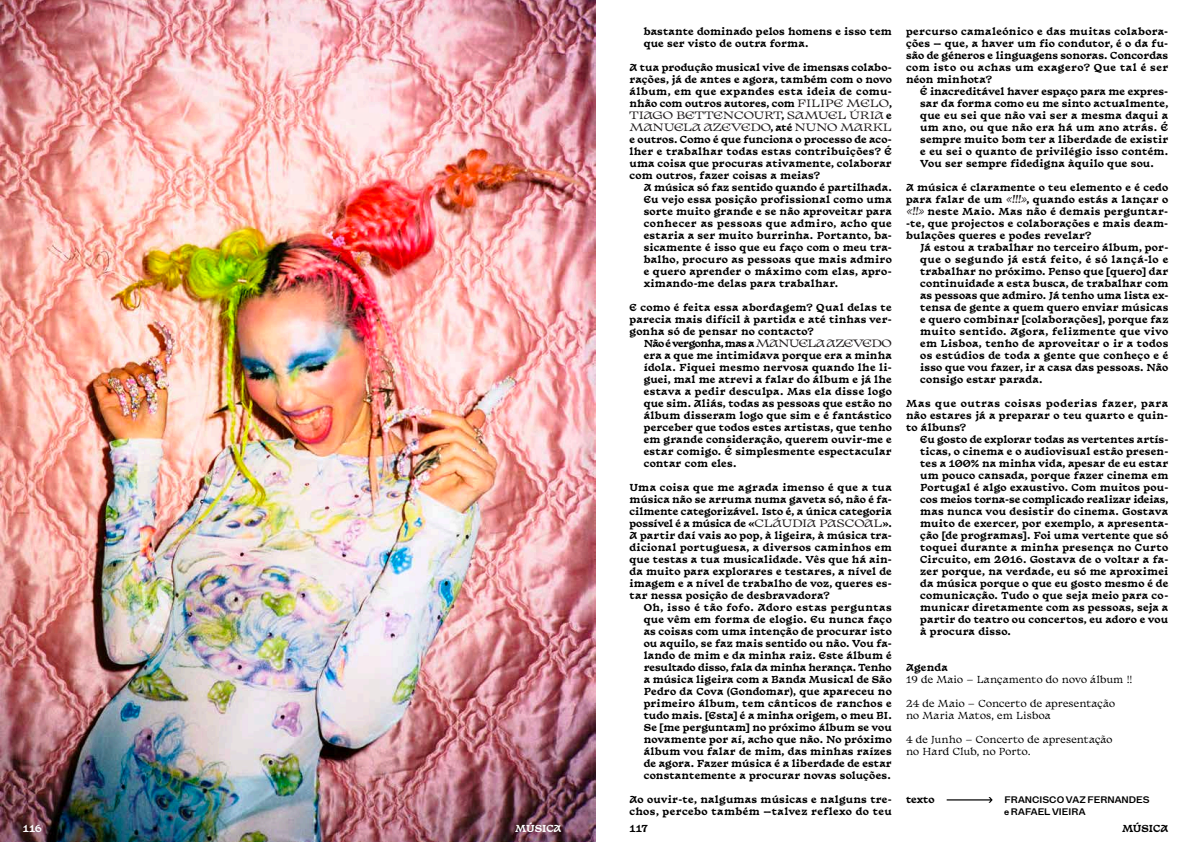
<style>
.page{position:relative;width:1191px;height:842px;background:#fff}
.page>*{position:absolute;margin:0;border:0;box-sizing:border-box;transform-origin:0 0}
.t1{font:10px/12px "Basteleur Moonlight";letter-spacing:-.01em;color:#231f20;scale:1.25 1}
.t2{font:700 9.5px/12px "Basteleur";letter-spacing:.025em;color:#000;text-align:justify}
.t3{font:9.5px/12px "Basteleur Moonlight";letter-spacing:.01em;color:#000}
.t4{font:700 9.5px/12px "Grot 10";color:#000}
.t5{font:700 9.5px "Basteleur";letter-spacing:-.03em;color:#fff}
.s1{font-family:"Basteleur Moonlight";font-weight:400;font-size:10px;color:#231f20}
.s2{font-family:"Basteleur";font-weight:700;font-size:9.5px;color:#000}
.s3{font-family:"Larish Neue";font-weight:600;font-style:italic;font-size:11px;color:#231f20}
</style>
<div class="page">
<img style="left:0;top:0;width:595px;height:842px">
<svg style="left:946px;top:797px;width:46px;height:6px"></svg>
<p class="t2" style="left:643px;top:24px;width:250px">bastante dominado pelos homens e isso tem que ser visto de outra forma.</p>
<p class="t2" style="left:629px;top:60px;width:264px">A tua produção musical vive de imensas colabo&shy;rações, já de antes e agora, também com o novo álbum, em que expandes esta ideia de comu&shy;nhão com outros autores, com <span class="s1">FILIPE MELO</span>,</p>
<p class="t1" style="left:629px;top:109px;width:211px">TIAGO BETTENCOURT<span class="s2">,</span> SAMUEL ÚRIA <span class="s2">e<br></span>MANUELA AZEVEDO<span class="s2">, até</span> NUNO MARKL</p>
<p class="t2" style="left:629px;top:132px;width:264px">e outros. Como é que funciona o processo de aco&shy;lher e trabalhar todas estas contribuições? É uma coisa que procuras ativamente, colaborar com outros, fazer coisas a meias?</p>
<p class="t2" style="left:643px;top:180px;width:250px">A música só faz sentido quando é partilhada.<br>Eu vejo essa posição profissional como uma sorte muito grande e se não aproveitar para conhecer as pessoas que admiro, acho que estaria a ser muito burrinha. Portanto, ba&shy;sicamente é isso que eu faço com o meu tra&shy;balho, procuro as pessoas que mais admiro e quero aprender o máximo com elas, apro&shy;ximando-me delas para trabalhar.</p>
<p class="t2" style="left:629px;top:300px;width:264px">E como é feita essa abordagem? Qual delas te parecia mais difícil à partida e até tinhas ver&shy;gonha só de pensar no contacto?</p>
<p class="t2" style="left:643px;top:336px;width:250px">Não é vergonha, mas a <span class="s1">MANUELA AZEVEDO </span>era a que me intimidava porque era a minha ídola. Fiquei mesmo nervosa quando lhe li&shy;guei, mal me atrevi a falar do álbum e já lhe estava a pedir desculpa. Mas ela disse logo que sim. Aliás, todas as pessoas que estão no álbum disseram logo que sim e é fantástico perceber que todos estes artistas, que tenho em grande consideração, querem ouvir-me e estar comigo. É simplesmente espectacular contar com eles.</p>
<p class="t2" style="left:629px;top:480px;width:264px">Uma coisa que me agrada imenso é que a tua música não se arruma numa gaveta só, não é fa&shy;cilmente categorizável. Isto é, a única categoria possível é a música de «<span class="s1">CLÁUDIA PASCOAL</span>».<br>A partir daí vais ao pop, à ligeira, à música tra&shy;dicional portuguesa, a diversos caminhos em que testas a tua musicalidade. Vês que há ain&shy;da muito para explorares e testares, a nível de imagem e a nível de trabalho de voz, queres es&shy;tar nessa posição de desbravadora?</p>
<p class="t2" style="left:643px;top:600px;width:250px">Oh, isso é tão fofo. Adoro estas perguntas que vêm em forma de elogio. Eu nunca faço as coisas com uma intenção de procurar isto ou aquilo, se faz mais sentido ou não. Vou fa&shy;lando de mim e da minha raiz. Este álbum é resultado disso, fala da minha herança. Tenho a música ligeira com a Banda Musical de São Pedro da Cova (Gondomar), que apareceu no primeiro álbum, tem cânticos de ranchos e tudo mais. [Esta] é a minha origem, o meu BI.<br>Se [me perguntam] no próximo álbum se vou novamente por aí, acho que não. No próximo álbum vou falar de mim, das minhas raízes de agora. Fazer música é a liberdade de estar constantemente a procurar novas soluções.</p>
<p class="t2" style="left:629px;top:792px;width:264px">Ao ouvir-te, nalgumas músicas e nalguns tre&shy;chos, percebo também —talvez reflexo do teu</p>
<p class="t2" style="left:906px;top:24px;width:264px">percurso camaleónico e das muitas colabora&shy;ções — que, a haver um fio condutor, é o da fu&shy;são de géneros e linguagens sonoras. Concordas com isto ou achas um exagero? Que tal é ser néon minhota?</p>
<p class="t2" style="left:920px;top:84px;width:250px">É inacreditável haver espaço para me expres&shy;sar da forma como eu me sinto actualmente, que eu sei que não vai ser a mesma daqui a um ano, ou que não era há um ano atrás. É sempre muito bom ter a liberdade de existir e eu sei o quanto de privilégio isso contém.<br>Vou ser sempre fidedigna àquilo que sou.</p>
<p class="t2" style="left:906px;top:180px;width:264px">A música é claramente o teu elemento e é cedo para falar de um <span class="s3">«!!!»</span>, quando estás a lançar o <span class="s3">«!!»</span> neste Maio. Mas não é demais perguntar--te, que projectos e colaborações e mais deam&shy;bulações queres e podes revelar?</p>
<p class="t2" style="left:920px;top:240px;width:250px">Já estou a trabalhar no terceiro álbum, por&shy;que o segundo já está feito, é só lançá-lo e trabalhar no próximo. Penso que [quero] dar continuidade a esta busca, de trabalhar com as pessoas que admiro. Já tenho uma lista ex&shy;tensa de gente a quem quero enviar músicas e quero combinar [colaborações], porque faz muito sentido. Agora, felizmente que vivo em Lisboa, tenho de aproveitar o ir a todos os estúdios de toda a gente que conheço e é isso que vou fazer, ir a casa das pessoas. Não consigo estar parada.</p>
<p class="t2" style="left:906px;top:396px;width:264px">Mas que outras coisas poderias fazer, para não estares já a preparar o teu quarto e quin&shy;to álbuns?</p>
<p class="t2" style="left:920px;top:432px;width:250px">Eu gosto de explorar todas as vertentes artís&shy;ticas, o cinema e o audiovisual estão presen&shy;tes a 100% na minha vida, apesar de eu estar um pouco cansada, porque fazer cinema em Portugal é algo exaustivo. Com muitos pou&shy;cos meios torna-se complicado realizar ideias, mas nunca vou desistir do cinema. Gostava muito de exercer, por exemplo, a apresenta&shy;ção [de programas]. Foi uma vertente que só toquei durante a minha presença no Curto Circuito, em 2016. Gostava de o voltar a fa&shy;zer porque, na verdade, eu só me aproximei da música porque o que eu gosto mesmo é de comunicação. Tudo o que seja meio para co&shy;municar diretamente com as pessoas, seja a partir do teatro ou concertos, eu adoro e vou à procura disso.</p>
<p class="t2" style="left:906px;top:660px;width:43px">Agenda</p>
<p class="t3" style="left:906px;top:673px;width:228px">19 de Maio — Lançamento do novo álbum !!</p>
<p class="t3" style="left:906px;top:697px;width:210px">24 de Maio — Concerto de apresentação no Maria Matos, em Lisboa</p>
<p class="t3" style="left:906px;top:733px;width:208px">4 de Junho — Concerto de apresentação no Hard Club, no Porto.</p>
<p class="t2" style="left:906px;top:792px;width:30px">texto</p>
<p class="t4" style="left:1004px;top:794px;width:147px">FRANCISCO VAZ FERNANDES e RAFAEL VIEIRA</p>
<p class="t5" style="left:515px;top:821px;width:48px">MÚSICA</p>
<p class="t2" style="left:1122px;top:822px;width:48px">MÚSICA</p>
<p class="t5" style="left:23px;top:821px;width:21px">116</p>
<p class="t2" style="left:629px;top:822px;width:20px">117</p>
</div>
